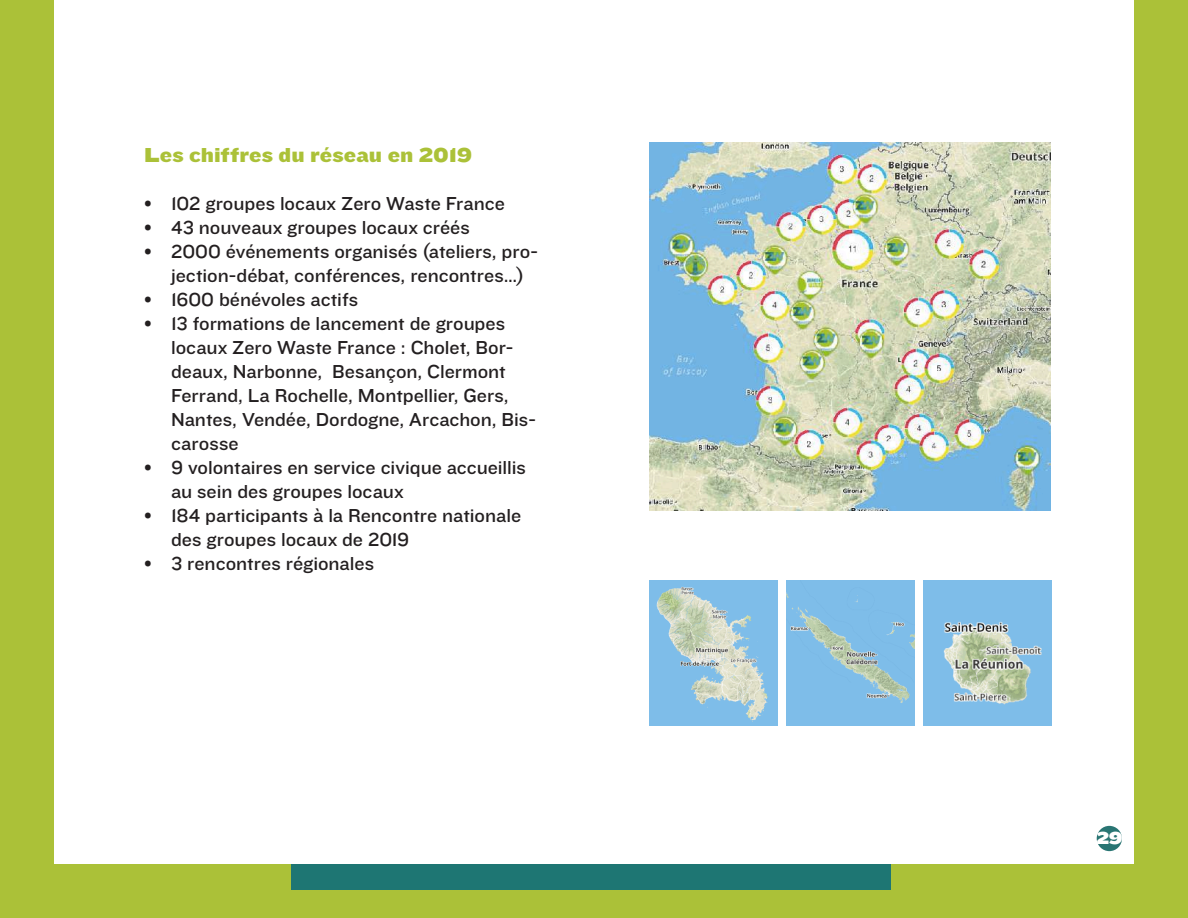
<style>
.page{position:relative;width:1188px;height:918px;background:#fff}
.page>*{position:absolute;margin:0;border:0;box-sizing:border-box;transform-origin:0 0}
.t1{font:21px "Knockout HTF73 Full Heviweight";color:#abc138}
.t2{font:19.5px/24px "Knockout HTF32 Junior Cruiserwt";color:#231f20}
.t3{font:18px "Knockout HTF93 Ultmt Heviwt";color:#fff}
</style>
<div class="page">
<div style="left:0;top:0;width:54px;height:918px;background:#abc138"></div>
<div style="left:1134px;top:0;width:54px;height:918px;background:#abc138"></div>
<div style="left:0;top:864px;width:1188px;height:54px;background:#abc138"></div>
<div style="left:292px;top:864px;width:599px;height:25px;background:#1e7673"></div>
<img style="left:650px;top:143px;width:400px;height:367px">
<img style="left:649px;top:580px;width:128px;height:146px">
<img style="left:786px;top:580px;width:128px;height:146px">
<img style="left:924px;top:580px;width:127px;height:146px">
<div style="left:1097px;top:826px;width:25px;height:25px;background:#297573;border-radius:50%"></div>
<p class="t1" style="left:144px;top:143px;width:330px">Les chiffres du réseau en 2019</p>
<p class="t2" style="left:144px;top:192px;width:362px">• 102 groupes locaux Zero Waste France</p>
<p class="t2" style="left:144px;top:216px;width:327px">• 43 nouveaux groupes locaux créés</p>
<p class="t2" style="left:171px;top:240px;width:368px;text-indent:-27px">• 2000 événements organisés (ateliers, pro&shy;jection-débat, conférences, rencontres…)</p>
<p class="t2" style="left:144px;top:288px;width:216px">• 1600 bénévoles actifs</p>
<p class="t2" style="left:171px;top:312px;width:366px;text-indent:-27px">• 13 formations de lancement de groupes locaux Zero Waste France : Cholet, Bor&shy;deaux, Narbonne, Besançon, Clermont Ferrand, La Rochelle, Montpellier, Gers, Nantes, Vendée, Dordogne, Arcachon, Bis&shy;carosse</p>
<p class="t2" style="left:171px;top:456px;width:356px;text-indent:-27px">• 9 volontaires en service civique accueillis au sein des groupes locaux</p>
<p class="t2" style="left:171px;top:504px;width:352px;text-indent:-27px">• 184 participants à la Rencontre nationale des groupes locaux de 2019</p>
<p class="t2" style="left:144px;top:552px;width:232px">• 3 rencontres régionales</p>
<p class="t3" style="left:1097px;top:828px;width:27px">29</p>
</div>
